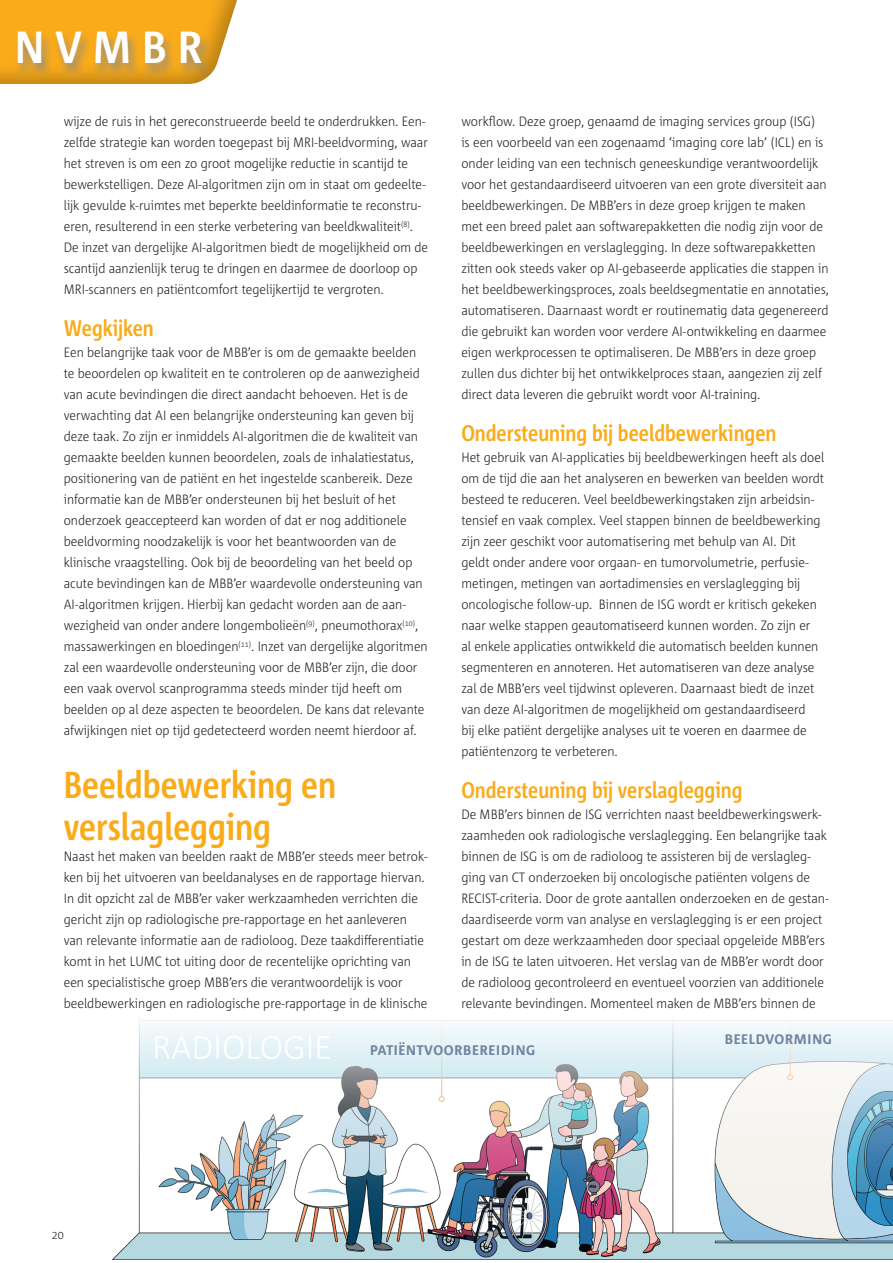
<style>
.page{position:relative;width:893px;height:1263px;background:#fff}
.page>*{position:absolute;margin:0;border:0;box-sizing:border-box;transform-origin:0 0}
.t1{font:700 45px "Corpid C1 s S Cd";color:#fff}
.t2{font:700 37.5px/42px "Corpid C1 s Cd";color:#faab1a}
.t3{font:700 22.5px "Corpid C1 s Cd";color:#faab1a}
.t4{font:700 16.5px "Corpid C1 s S Cd";color:#71849f}
.t5{font:300 13.5px/21px "Corpid C1 s S Cd";color:#231f20}
.t6{font:300 12px "Corpid C1 s S Cd";color:#231f20}
</style>
<div class="page">
<img style="left:113px;top:1019px;width:780px;height:240px">
<div style="left:0;top:0;width:257px;height:86px;background:#7d8691;opacity:.5"></div>
<div style="left:14px;top:30px;width:199px;height:49px;background:#7d8691;opacity:.75"></div>
<h1 class="t1" style="left:15px;top:19px;width:189px">N V M B R</h1>
<p class="t5" style="left:64px;top:110px;width:366px">wijze de ruis in het gereconstrueerde beeld te onderdrukken. Een&shy;zelfde strategie kan worden toegepast bij MRI-beeldvorming, waar het streven is om een zo groot mogelijke reductie in scantijd te bewerkstelligen. Deze AI-algoritmen zijn om in staat om gedeelte&shy;lijk gevulde k-ruimtes met beperkte beeldinformatie te reconstru&shy;eren, resulterend in een sterke verbetering van beeldkwaliteit<sup>(8)</sup>.<br>De inzet van dergelijke AI-algoritmen biedt de mogelijkheid om de scantijd aanzienlijk terug te dringen en daarmee de doorloop op MRI-scanners en patiëntcomfort tegelijkertijd te vergroten.</p>
<h3 class="t3" style="left:64px;top:314px;width:92px">Wegkijken</h3>
<p class="t5" style="left:64px;top:341px;width:365px">Een belangrijke taak voor de MBB’er is om de gemaakte beelden te beoordelen op kwaliteit en te controleren op de aanwezigheid van acute bevindingen die direct aandacht behoeven. Het is de verwachting dat AI een belangrijke ondersteuning kan geven bij deze taak. Zo zijn er inmiddels AI-algoritmen die de kwaliteit van gemaakte beelden kunnen beoordelen, zoals de inhalatiestatus, positionering van de patiënt en het ingestelde scanbereik. Deze informatie kan de MBB’er ondersteunen bij het besluit of het onderzoek geaccepteerd kan worden of dat er nog additionele beeldvorming noodzakelijk is voor het beantwoorden van de klinische vraagstelling. Ook bij de beoordeling van het beeld op acute bevindingen kan de MBB’er waardevolle ondersteuning van AI-algoritmen krijgen. Hierbij kan gedacht worden aan de aan&shy;wezigheid van onder andere longembolieën<sup>(9)</sup>, pneumothorax<sup>(10)</sup>, massawerkingen en bloedingen<sup>(11)</sup>. Inzet van dergelijke algoritmen zal een waardevolle ondersteuning voor de MBB’er zijn, die door een vaak overvol scanprogramma steeds minder tijd heeft om beelden op al deze aspecten te beoordelen. De kans dat relevante afwijkingen niet op tijd gedetecteerd worden neemt hierdoor af.</p>
<h2 class="t2" style="left:64px;top:763px;width:274px">Beeldbewerking en verslaglegging</h2>
<p class="t5" style="left:64px;top:845px;width:365px">Naast het maken van beelden raakt de MBB’er steeds meer betrok&shy;ken bij het uitvoeren van beeldanalyses en de rapportage hiervan.<br>In dit opzicht zal de MBB’er vaker werkzaamheden verrichten die gericht zijn op radiologische pre-rapportage en het aanleveren van relevante informatie aan de radioloog. Deze taakdifferentiatie komt in het LUMC tot uiting door de recentelijke oprichting van een specialistische groep MBB’ers die verantwoordelijk is voor beeldbewerkingen en radiologische pre-rapportage in de klinische</p>
<p class="t5" style="left:461px;top:110px;width:369px">workflow. Deze groep, genaamd de imaging services group (ISG)<br>is een voorbeeld van een zogenaamd ‘imaging core lab’ (ICL) en is onder leiding van een technisch geneeskundige verantwoordelijk voor het gestandaardiseerd uitvoeren van een grote diversiteit aan beeldbewerkingen. De MBB’ers in deze groep krijgen te maken met een breed palet aan softwarepakketten die nodig zijn voor de beeldbewerkingen en verslaglegging. In deze softwarepakketten zitten ook steeds vaker op AI-gebaseerde applicaties die stappen in het beeldbewerkingsproces, zoals beeldsegmentatie en annotaties, automatiseren. Daarnaast wordt er routinematig data gegenereerd die gebruikt kan worden voor verdere AI-ontwikkeling en daarmee eigen werkprocessen te optimaliseren. De MBB’ers in deze groep zullen dus dichter bij het ontwikkelproces staan, aangezien zij zelf direct data leveren die gebruikt wordt voor AI-training.</p>
<h3 class="t3" style="left:461px;top:419px;width:316px">Ondersteuning bij beeldbewerkingen</h3>
<p class="t5" style="left:461px;top:446px;width:364px">Het gebruik van AI-applicaties bij beeldbewerkingen heeft als doel om de tijd die aan het analyseren en bewerken van beelden wordt besteed te reduceren. Veel beeldbewerkingstaken zijn arbeidsin&shy;tensief en vaak complex. Veel stappen binnen de beeldbewerking zijn zeer geschikt voor automatisering met behulp van AI. Dit geldt onder andere voor orgaan- en tumorvolumetrie, perfusie&shy;metingen, metingen van aortadimensies en verslaglegging bij oncologische follow-up. Binnen de ISG wordt er kritisch gekeken naar welke stappen geautomatiseerd kunnen worden. Zo zijn er<br>al enkele applicaties ontwikkeld die automatisch beelden kunnen segmenteren en annoteren. Het automatiseren van deze analyse zal de MBB’ers veel tijdwinst opleveren. Daarnaast biedt de inzet van deze AI-algoritmen de mogelijkheid om gestandaardiseerd<br>bij elke patiënt dergelijke analyses uit te voeren en daarmee de patiëntenzorg te verbeteren.</p>
<h3 class="t3" style="left:461px;top:776px;width:283px">Ondersteuning bij verslaglegging</h3>
<p class="t5" style="left:461px;top:803px;width:369px">De MBB’ers binnen de ISG verrichten naast beeldbewerkingswerk&shy;zaamheden ook radiologische verslaglegging. Een belangrijke taak binnen de ISG is om de radioloog te assisteren bij de verslagleg&shy;ging van CT onderzoeken bij oncologische patiënten volgens de RECIST-criteria. Door de grote aantallen onderzoeken en de gestan&shy;daardiseerde vorm van analyse en verslaglegging is er een project gestart om deze werkzaamheden door speciaal opgeleide MBB’ers in de ISG te laten uitvoeren. Het verslag van de MBB’er wordt door de radioloog gecontroleerd en eventueel voorzien van additionele relevante bevindingen. Momenteel maken de MBB’ers binnen de</p>
<p class="t6" style="left:52px;top:1227px;width:13px">20</p>
<p class="t4" style="left:370px;top:1038px;width:167px">patiëntvoorbereiding</p>
<p class="t4" style="left:724px;top:1028px;width:109px">beeldvorming</p>
</div>
